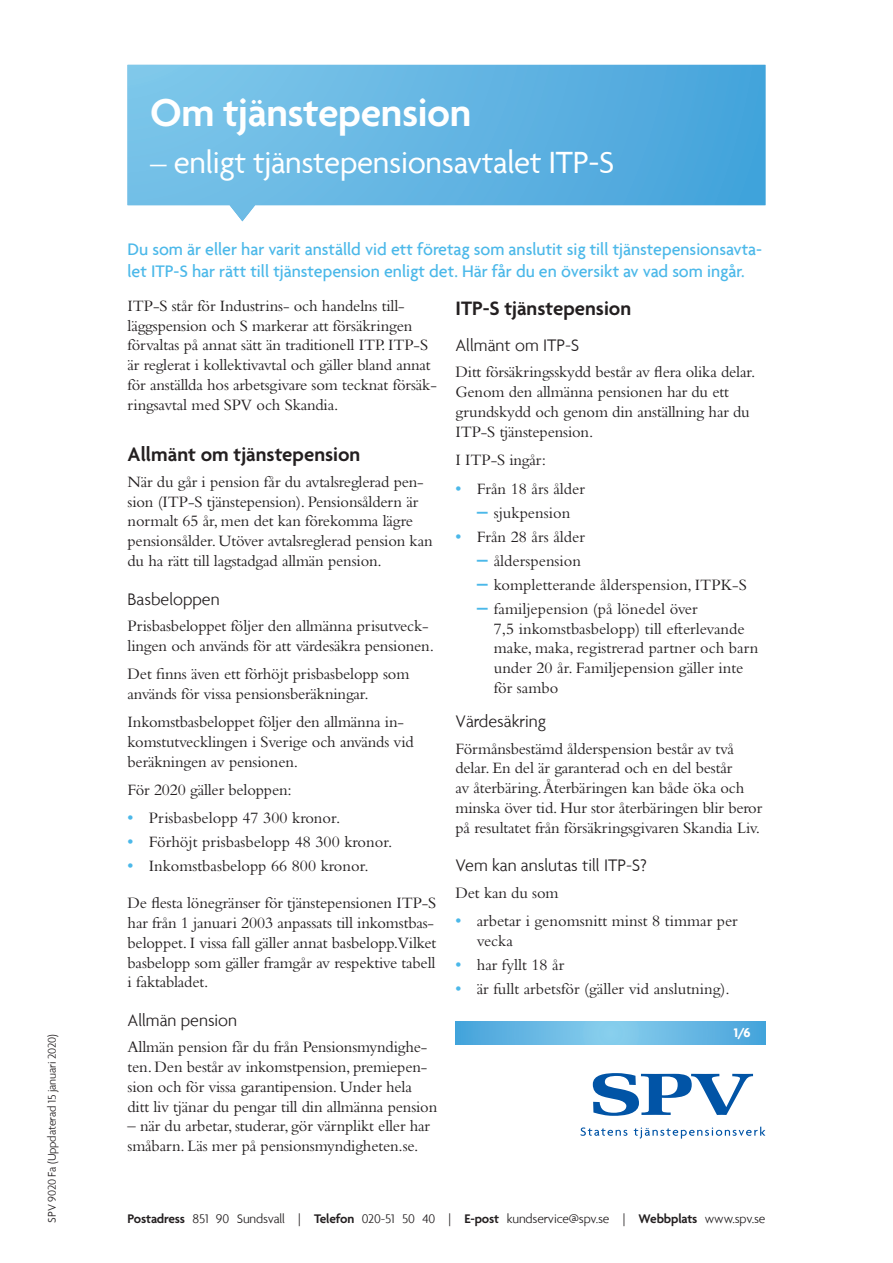
<style>
.page{position:relative;width:893px;height:1263px;background:#fff}
.page>*{position:absolute;margin:0;border:0;box-sizing:border-box;transform-origin:0 0}
.Huvudrubrik_-_vit{font:600 42px "Agenda";letter-spacing:-.01em;color:#fff}
.Huvudrubrik_-_vit-2{font:33px "Agenda";letter-spacing:-.01em;color:#fff}
.Mellanrubrik_1{font:600 21px "Agenda";color:#231f20}
.Ingress_-_blå{font:500 18px/21.6px "Agenda";color:#4bb8e9}
.Mellanrubrik_2{font:300 18px "Agenda";color:#231f20}
.Brödtext{font:16.5px/19.8px "Bembo Std";letter-spacing:-.01em;color:#231f20}
.t1{font:300 13.5px "Agenda";letter-spacing:-.01em;color:#231f20}
.t2{font:700 13.5px "Agenda";color:#fff}
.t3{font:300 12px "Agenda";letter-spacing:-.01em;color:#231f20}
.s1{font-family:"Myriad Pro";font-size:21px;color:#4bb8e9}
.s2{font-weight:700;font-size:21px;color:#4bb8e9}
.s3{font-weight:600}
</style>
<div class="page">
<svg style="left:580px;top:1127px;width:47px;height:9px"></svg>
<svg style="left:634px;top:1127px;width:131px;height:11px"></svg>
<svg style="left:593px;top:1073px;width:160px;height:43px"></svg>
<svg style="left:455px;top:1021px;width:310px;height:23px;background:#67b8e3"></svg>
<svg style="left:128px;top:65px;width:637px;height:156px;background:#71bbe5"></svg>
<p class="t3" style="left:45px;top:1222px;width:190px;rotate:-90deg">SPV 9020 Fa (Uppdaterad 15 januari 2020)</p>
<p class="Huvudrubrik_-_vit" style="left:150px;top:90px;width:323px">Om tjänstepension</p>
<p class="Huvudrubrik_-_vit-2" style="left:150px;top:143px;width:466px">– enligt tjänstepensionsavtalet ITP-S</p>
<p class="Ingress_-_blå" style="left:128px;top:238px;width:636px">Du som är eller har varit anställd vid ett företag som anslutit sig till tjänstepensionsavta&shy;let ITP-S har rätt till tjänstepension enligt det. Här får du en översikt av vad som ingår.</p>
<p class="Brödtext" style="left:128px;top:295px;width:311px">ITP-S står för Industrins- och handelns til - läggspension och S markerar att försäkringen förvaltas på annat sätt än traditionell ITP. ITP-S är reglerat i kollektivavtal och gäller bland annat för anställda hos arbetsgivare som tecknat försäk&shy;ringsavtal med SPV och Skandia.</p>
<p class="Mellanrubrik_1" style="left:128px;top:443px;width:234px">Allmänt om tjänstepension</p>
<p class="Brödtext" style="left:128px;top:471px;width:307px">När du går i pension får du avtalsreglerad pen&shy;sion (ITP-S tjänstepension). Pensionsåldern är normalt 65 år, men det kan förekomma lägre pensionsålder. Utöver avtalsreglerad pension kan du ha rätt till lagstadgad allmän pension.</p>
<p class="Mellanrubrik_2" style="left:128px;top:588px;width:94px">Basbeloppen</p>
<p class="Brödtext" style="left:128px;top:615px;width:308px">Prisbasbeloppet följer den allmänna prisutveck&shy;lingen och används för att värdesäkra pensionen.</p>
<p class="Brödtext" style="left:128px;top:663px;width:283px">Det finns även ett förhöjt prisbasbelopp som används för vissa pensionsberäkningar.</p>
<p class="Brödtext" style="left:128px;top:712px;width:288px">Inkomstbasbeloppet följer den allmänna in&shy;komstutvecklingen i Sverige och används vid beräkningen av pensionen.</p>
<p class="Brödtext" style="left:128px;top:779px;width:166px">För 2020 gäller beloppen:</p>
<p class="Brödtext" style="left:128px;top:808px;width:214px"><span class="s1">•</span> Prisbasbelopp 47 300 kronor.</p>
<p class="Brödtext" style="left:128px;top:832px;width:266px"><span class="s1">•</span> Förhöjt prisbasbelopp 48 300 kronor.</p>
<p class="Brödtext" style="left:128px;top:856px;width:243px"><span class="s1">•</span> Inkomstbasbelopp 66 800 kronor.</p>
<p class="Brödtext" style="left:128px;top:893px;width:310px">De flesta lönegränser för tjänstepensionen ITP-S har från 1 januari 2003 anpassats till inkomstbas&shy;beloppet. I vissa fall gäller annat basbelopp.Vilket basbelopp som gäller framgår av respektive tabell i faktabladet.</p>
<p class="Mellanrubrik_2" style="left:128px;top:1010px;width:111px">Allmän pension</p>
<p class="Brödtext" style="left:128px;top:1037px;width:311px">Allmän pension får du från Pensionsmyndighe&shy;ten. Den består av inkomstpension, premiepen&shy;sion och för vissa garantipension. Under hela ditt liv tjänar du pengar till din allmänna pension</p>
<p class="Brödtext" style="left:128px;top:1116px;width:304px">– när du arbetar, studerar, gör värnplikt eller har småbarn. Läs mer på pensionsmyndigheten.se.</p>
<p class="Mellanrubrik_1" style="left:455px;top:297px;width:177px">ITP-S tjänstepension</p>
<p class="Mellanrubrik_2" style="left:455px;top:335px;width:125px">Allmänt om ITP-S</p>
<p class="Brödtext" style="left:455px;top:362px;width:301px">Ditt försäkringsskydd består av flera olika delar.<br>Genom den allmänna pensionen har du ett grundskydd och genom din anställning har du ITP-S tjänstepension.</p>
<p class="Brödtext" style="left:455px;top:450px;width:92px">I ITP-S ingår:</p>
<p class="Brödtext" style="left:455px;top:478px;width:131px"><span class="s1">•</span> Från 18 års ålder</p>
<p class="Brödtext" style="left:477px;top:502px;width:94px"><span class="s2">–</span> sjukpension</p>
<p class="Brödtext" style="left:455px;top:526px;width:131px"><span class="s1">•</span> Från 28 års ålder</p>
<p class="Brödtext" style="left:477px;top:550px;width:105px"><span class="s2">–</span> ålderspension</p>
<p class="Brödtext" style="left:477px;top:574px;width:271px"><span class="s2">–</span> kompletterande ålderspension, ITPK-S</p>
<p class="Brödtext" style="left:494px;top:598px;width:266px;text-indent:-16px"><span class="s2">–</span> familjepension (på lönedel över<br>7,5 inkomstbasbelopp) till efterlevande make, maka, registrerad partner och barn under 20 år. Familjepension gäller inte för sambo</p>
<p class="Mellanrubrik_2" style="left:455px;top:711px;width:92px">Värdesäkring</p>
<p class="Brödtext" style="left:455px;top:738px;width:308px">Förmånsbestämd ålderspension består av två delar. En del är garanterad och en del består<br>av återbäring. Återbäringen kan både öka och minska över tid. Hur stor återbäringen blir beror på resultatet från försäkringsgivaren Skandia Liv.</p>
<p class="Mellanrubrik_2" style="left:455px;top:855px;width:193px">Vem kan anslutas till ITP-S?</p>
<p class="Brödtext" style="left:455px;top:882px;width:105px">Det kan du som</p>
<p class="Brödtext" style="left:477px;top:910px;width:262px;text-indent:-21px"><span class="s1">•</span> arbetar i genomsnitt minst 8 timmar per vecka</p>
<p class="Brödtext" style="left:455px;top:954px;width:110px"><span class="s1">•</span> har fyllt 18 år</p>
<p class="Brödtext" style="left:455px;top:978px;width:276px"><span class="s1">•</span> är fullt arbetsför (gäller vid anslutning).</p>
<p class="t2" style="left:734px;top:1025px;width:18px">1/6</p>
<p class="t1" style="left:128px;top:1210px;width:639px"><span class="s3">Postadress</span> 851 90 Sundsvall | <span class="s3">Telefon</span> 020-51 50 40 | <span class="s3">E-post</span> kundservice@spv.se | <span class="s3">Webbplats</span> www.spv.se</p>
</div>
